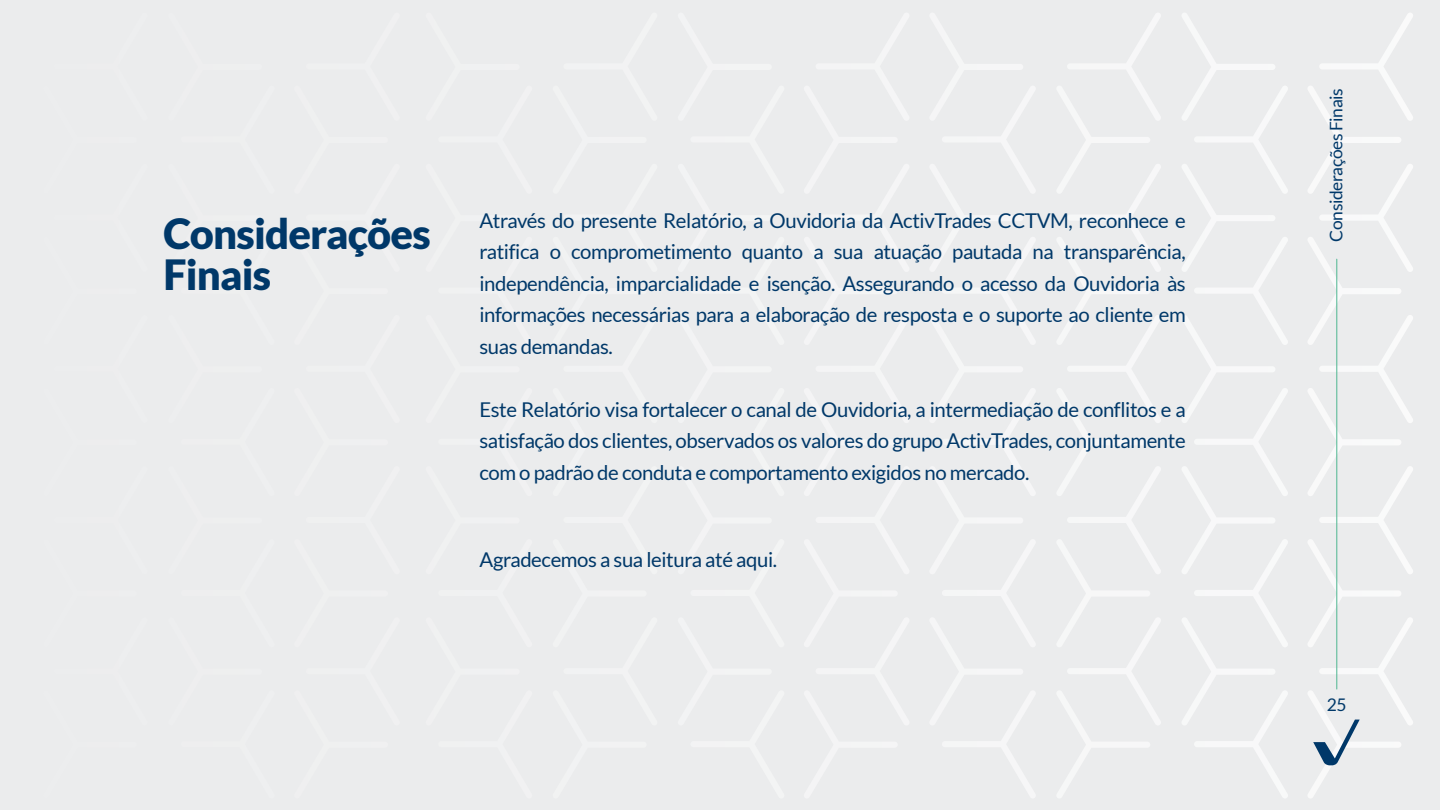
<style>
.page{position:relative;width:1440px;height:810px;background:#ebeced}
.page>*{position:absolute;margin:0;border:0;box-sizing:border-box;transform-origin:0 0}
.t1{font:900 41.7px/41px "Lato";letter-spacing:-.02em;color:#003869}
.t2{font:20.4px/31.5px "Lato";letter-spacing:-.02em;color:#003869;text-align:justify}
.t3{font:17.4px "Lato";letter-spacing:-.02em;color:#003869}
</style>
<div class="page">
<svg style="left:1182px;top:13px;width:106px;height:785px"></svg>
<svg style="left:1057px;top:13px;width:104px;height:785px"></svg>
<svg style="left:977px;top:64px;width:58px;height:734px"></svg>
<svg style="left:1308px;top:13px;width:105px;height:785px"></svg>
<h1 class="t1" style="left:163px;top:212px;width:269px">Considerações<br>Finais</h1>
<p class="t2" style="left:479px;top:205px;width:708px">Através do presente Relatório, a Ouvidoria da ActivTrades CCTVM, reconhece e ratifica o comprometimento quanto a sua atuação pautada na transparência, independência, imparcialidade e isenção. Assegurando o acesso da Ouvidoria às informações necessárias para a elaboração de resposta e o suporte ao cliente em suas demandas.</p>
<p class="t2" style="left:479px;top:394px;width:708px">Este Relatório visa fortalecer o canal de Ouvidoria, a intermediação de conflitos e a satisfação dos clientes, observados os valores do grupo ActivTrades, conjuntamente com o padrão de conduta e comportamento exigidos no mercado.</p>
<p class="t2" style="left:480px;top:544px;width:299px">Agradecemos a sua leitura até aqui.</p>
<p class="t3" style="left:1326px;top:242px;width:155px;rotate:-90deg">Considerações Finais</p>
<p class="t3" style="left:1327px;top:695px;width:21px">25</p>
</div>
